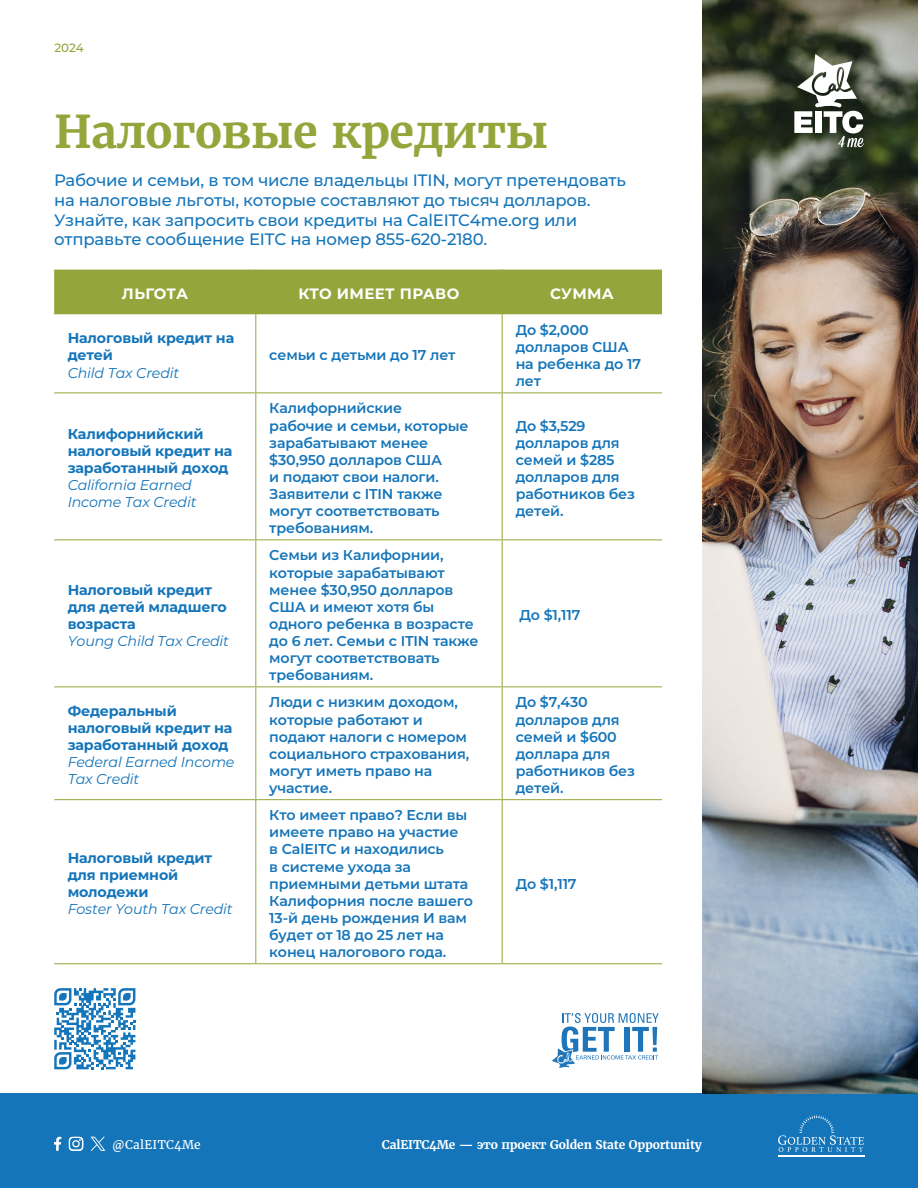
<style>
.page{position:relative;width:918px;height:1188px;background:#fff}
.page>*{position:absolute;margin:0;border:0;box-sizing:border-box;transform-origin:0 0}
.t1{font:700 45px "Merriweather";letter-spacing:-.01em;color:#94a63b}
.t2{font:500 16.5px/19.8px "Montserrat";letter-spacing:-.01em;color:#1475ba}
.t3{font:700 15px "Montserrat";letter-spacing:.025em;color:#fff}
.t4{font:600 14.25px/17.1px "Montserrat";letter-spacing:-.01em;color:#1475ba}
.t5{font:700 14.25px/17.1px "Montserrat";letter-spacing:-.01em;color:#1475ba}
.t6{font:italic 14.25px/17.1px "Montserrat";letter-spacing:-.01em;color:#1475ba}
.t7{font:700 12px "Merriweather";letter-spacing:-.015em;color:#fff}
.t8{font:12px "Merriweather";letter-spacing:.02em;color:#fff}
.t9{font:500 12px "Montserrat";color:#94a63b}
</style>
<div class="page">
<div style="left:0;top:1094px;width:918px;height:94px;background:#1475ba"></div>
<svg style="left:778px;top:1115px;width:86px;height:37px"></svg>
<hr style="left:778px;top:1155px;width:86px;height:1px;background:#fff">
<svg style="left:54px;top:1137px;width:7px;height:14px"></svg>
<svg style="left:69px;top:1137px;width:14px;height:14px"></svg>
<svg style="left:91px;top:1137px;width:14px;height:14px"></svg>
<img style="left:702px;top:0;width:216px;height:1094px">
<svg style="left:794px;top:54px;width:70px;height:93px"></svg>
<div style="left:54px;top:270px;width:608px;height:44px;background:#94a63b"></div>
<hr style="left:255px;top:314px;width:1px;height:79px;background:#94a63b">
<hr style="left:502px;top:314px;width:1px;height:79px;background:#94a63b">
<hr style="left:54px;top:393px;width:202px;height:1px;background:#94a63b">
<hr style="left:256px;top:393px;width:246px;height:1px;background:#94a63b">
<hr style="left:255px;top:393px;width:1px;height:147px;background:#94a63b">
<hr style="left:502px;top:393px;width:160px;height:1px;background:#94a63b">
<hr style="left:502px;top:393px;width:1px;height:147px;background:#94a63b">
<hr style="left:54px;top:540px;width:202px;height:1px;background:#94a63b">
<hr style="left:256px;top:540px;width:246px;height:1px;background:#94a63b">
<hr style="left:255px;top:540px;width:1px;height:146px;background:#94a63b">
<hr style="left:502px;top:540px;width:160px;height:1px;background:#94a63b">
<hr style="left:502px;top:540px;width:1px;height:146px;background:#94a63b">
<hr style="left:54px;top:686px;width:202px;height:1px;background:#94a63b">
<hr style="left:256px;top:686px;width:246px;height:1px;background:#94a63b">
<hr style="left:255px;top:687px;width:1px;height:112px;background:#94a63b">
<hr style="left:502px;top:686px;width:160px;height:1px;background:#94a63b">
<hr style="left:502px;top:687px;width:1px;height:112px;background:#94a63b">
<hr style="left:54px;top:799px;width:202px;height:1px;background:#94a63b">
<hr style="left:256px;top:799px;width:246px;height:1px;background:#94a63b">
<hr style="left:255px;top:800px;width:1px;height:163px;background:#94a63b">
<hr style="left:502px;top:799px;width:160px;height:1px;background:#94a63b">
<hr style="left:502px;top:800px;width:1px;height:163px;background:#94a63b">
<hr style="left:54px;top:963px;width:202px;height:1px;background:#94a63b">
<hr style="left:256px;top:963px;width:246px;height:1px;background:#94a63b">
<hr style="left:502px;top:963px;width:160px;height:1px;background:#94a63b">
<hr style="left:255px;top:270px;width:2px;height:44px;background:#94a63b">
<hr style="left:501px;top:270px;width:2px;height:44px;background:#94a63b">
<svg style="left:551px;top:1013px;width:108px;height:55px"></svg>
<svg style="left:54px;top:988px;width:82px;height:82px"></svg>
<p class="t9" style="left:54px;top:40px;width:31px">2024</p>
<p class="t1" style="left:54px;top:103px;width:496px">Налоговые кредиты</p>
<p class="t2" style="left:54px;top:170px;width:574px">Рабочие и семьи, в том числе владельцы ITIN, могут претендовать на налоговые льготы, которые составляют до тысяч долларов.<br>Узнайте, как запросить свои кредиты на CalEITC4me.org или отправьте сообщение EITC на номер 855-620-2180.</p>
<p class="t3" style="left:122px;top:283px;width:68px">ЛЬГОТА</p>
<p class="t3" style="left:299px;top:283px;width:163px">КТО ИМЕЕТ ПРАВО</p>
<p class="t3" style="left:550px;top:283px;width:65px">СУММА</p>
<p class="t5" style="left:68px;top:329px;width:168px">Налоговый кредит на детей</p>
<p class="t6" style="left:68px;top:363px;width:113px">Child Tax Credit</p>
<p class="t4" style="left:516px;top:321px;width:127px">До $2,000 долларов США на ребенка до 17 лет</p>
<p class="t4" style="left:269px;top:346px;width:188px">семьи с детьми до 17 лет</p>
<p class="t5" style="left:68px;top:425px;width:166px">Калифорнийский налоговый кредит на заработанный доход</p>
<p class="t6" style="left:68px;top:476px;width:130px">California Earned<br>Income Tax Credit</p>
<p class="t5" style="left:68px;top:580px;width:161px">Налоговый кредит для детей младшего возраста</p>
<p class="t6" style="left:68px;top:632px;width:163px">Young Child Tax Credit</p>
<p class="t5" style="left:68px;top:702px;width:166px">Федеральный налоговый кредит на заработанный доход</p>
<p class="t6" style="left:68px;top:753px;width:168px">Federal Earned Income<br>Tax Credit</p>
<p class="t5" style="left:68px;top:849px;width:146px">Налоговый кредит для приемной</p>
<p class="t5" style="left:68px;top:883px;width:82px">молодежи</p>
<p class="t6" style="left:68px;top:900px;width:167px">Foster Youth Tax Credit</p>
<p class="t4" style="left:269px;top:399px;width:201px">Калифорнийские рабочие и семьи, которые зарабатывают менее $30,950 долларов США<br>и подают свои налоги.<br>Заявители с ITIN также могут соответствовать требованиям.</p>
<p class="t4" style="left:269px;top:546px;width:211px">Семьи из Калифорнии, которые зарабатывают менее $30,950 долларов<br>США и имеют хотя бы одного ребенка в возрасте до 6 лет. Семьи с ITIN также могут соответствовать требованиям.</p>
<p class="t4" style="left:516px;top:416px;width:121px">До $3,529 долларов для семей и $285 долларов для работников без детей.</p>
<p class="t4" style="left:519px;top:606px;width:62px">До $1,117</p>
<p class="t4" style="left:269px;top:693px;width:201px">Люди с низким доходом, которые работают и подают налоги с номером социального страхования, могут иметь право на участие.</p>
<p class="t4" style="left:516px;top:693px;width:121px">До $7,430 долларов для семей и $600 доллара для работников без детей.</p>
<p class="t4" style="left:269px;top:806px;width:205px">Кто имеет право? Если вы имеете право на участие<br>в CalEITC и находились<br>в системе ухода за приемными детьми штата<br>Калифорния после вашего<br>13-й день рождения И вам будет от 18 до 25 лет на конец налогового года.</p>
<p class="t4" style="left:516px;top:874px;width:62px">До $1,117</p>
<p class="t8" style="left:112px;top:1137px;width:90px">@CalEITC4Me</p>
<p class="t7" style="left:382px;top:1137px;width:322px">CalEITC4Me — это проект Golden State Opportunity</p>
</div>
